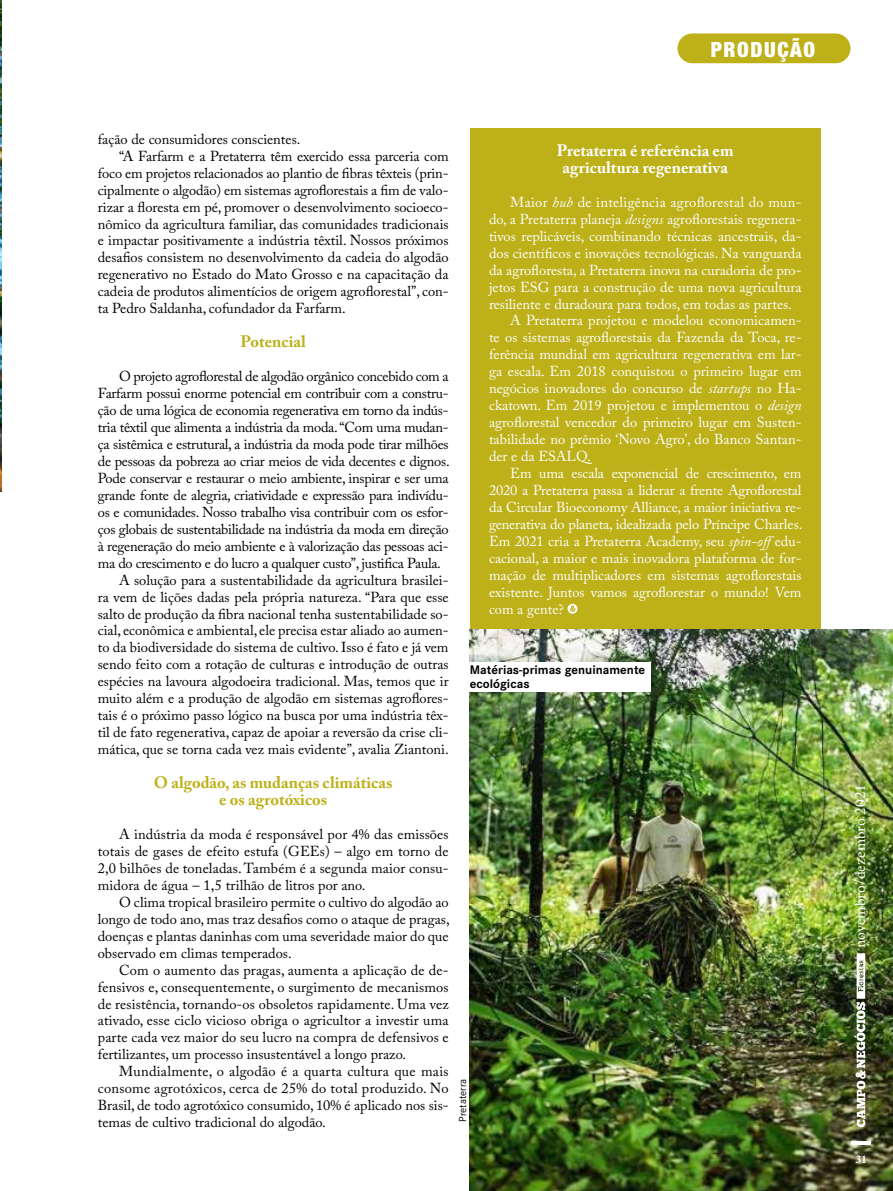
<style>
.page{position:relative;width:893px;height:1191px;background:#fff}
.page>*{position:absolute;margin:0;border:0;box-sizing:border-box;transform-origin:0 0}
.t1{font:900 condensed 21px "Helvetica Neue";letter-spacing:.075em;color:#fff}
.t2{font:700 16.5px/17px "Adobe Caslon Pro";color:#bdb019;text-align:center}
.t3{font:700 16.5px/17px "Adobe Caslon Pro";color:#fff;text-align:center}
.t4{font:15.75px "Crimson";color:#fff}
.t5{font:14.4px/17px "Adobe Caslon Pro";color:#000;text-align:justify}
.t6{font:14.4px "Adobe Caslon Pro";color:#fff}
.t7{font:14.4px "Adobe Caslon Pro";letter-spacing:-.02em;color:#000}
.t8{font:14.4px "Adobe Caslon Pro";letter-spacing:.02em;color:#fff}
.t9{font:700 12.9px/13.5px "Corporate S";color:#000}
.t10{font:700 12px "Crimson";color:#fff}
.t11{font:10.5px "Corporate S";color:#000}
.s1{font-style:italic}
</style>
<div class="page">
<div style="left:470px;top:128px;width:351px;height:518px;background:#bdb019"></div>
<img style="left:470px;top:630px;width:423px;height:561px">
<div style="left:466px;top:662px;width:185px;height:30px;background:#fff"></div>
<div style="left:677px;top:33px;width:173px;height:30px;background:#bdb019;border-radius:15px"></div>
<img style="left:0;top:0;width:1px;height:491px">
<svg style="left:567px;top:604px;width:10px;height:10px"></svg>
<img style="left:854px;top:953px;width:12px;height:174px">
<hr style="left:851px;top:1141px;width:20px;height:3px;background:#fff">
<h1 class="t1" style="left:711px;top:36px;width:106px">PRODUÇÃO</h1>
<p class="t5" style="left:98px;top:130px;width:204px">fação de consumidores conscientes.</p>
<p class="t5" style="left:119px;top:147px;width:331px">“A Farfarm e a Pretaterra têm exercido essa parceria com</p>
<p class="t5" style="left:98px;top:164px;width:352px">foco em projetos relacionados ao plantio de fibras têxteis (prin-</p>
<p class="t5" style="left:98px;top:181px;width:352px">cipalmente o algodão) em sistemas agroflorestais a fim de valo-</p>
<p class="t5" style="left:98px;top:198px;width:352px">rizar a floresta em pé, promover o desenvolvimento socioeco-</p>
<p class="t5" style="left:98px;top:215px;width:352px">nômico da agricultura familiar, das comunidades tradicionais</p>
<p class="t5" style="left:98px;top:232px;width:352px">e impactar positivamente a indústria têxtil. Nossos próximos</p>
<p class="t5" style="left:98px;top:249px;width:352px">desafios consistem no desenvolvimento da cadeia do algodão</p>
<p class="t5" style="left:98px;top:266px;width:352px">regenerativo no Estado do Mato Grosso e na capacitação da</p>
<p class="t5" style="left:98px;top:283px;width:352px">cadeia de produtos alimentícios de origem agroflorestal”, con-</p>
<p class="t5" style="left:98px;top:300px;width:250px">ta Pedro Saldanha, cofundador da Farfarm.</p>
<p class="t2" style="left:241px;top:333px;width:67px">Potencial</p>
<p class="t7" style="left:119px;top:368px;width:331px">O projeto agroflorestal de algodão orgânico concebido com a</p>
<p class="t7" style="left:98px;top:385px;width:352px">Farfarm possui enorme potencial em contribuir com a constru-</p>
<p class="t7" style="left:98px;top:401px;width:352px">ção de uma lógica de economia regenerativa em torno da indús-</p>
<p class="t7" style="left:98px;top:418px;width:352px">tria têxtil que alimenta a indústria da moda. “Com uma mudan-</p>
<p class="t7" style="left:98px;top:435px;width:352px">ça sistêmica e estrutural, a indústria da moda pode tirar milhões</p>
<p class="t7" style="left:98px;top:452px;width:353px">de pessoas da pobreza ao criar meios de vida decentes e dignos.</p>
<p class="t7" style="left:98px;top:469px;width:352px">Pode conservar e restaurar o meio ambiente, inspirar e ser uma</p>
<p class="t7" style="left:98px;top:486px;width:352px">grande fonte de alegria, criatividade e expressão para indivídu-</p>
<p class="t7" style="left:98px;top:503px;width:352px">os e comunidades. Nosso trabalho visa contribuir com os esfor-</p>
<p class="t7" style="left:98px;top:520px;width:352px">ços globais de sustentabilidade na indústria da moda em direção</p>
<p class="t7" style="left:98px;top:537px;width:352px">à regeneração do meio ambiente e à valorização das pessoas aci-</p>
<p class="t7" style="left:98px;top:554px;width:345px">ma do crescimento e do lucro a qualquer custo”, justifica Paula.</p>
<p class="t5" style="left:119px;top:571px;width:331px">A solução para a sustentabilidade da agricultura brasilei-</p>
<p class="t5" style="left:98px;top:588px;width:352px">ra vem de lições dadas pela própria natureza. “Para que esse</p>
<p class="t5" style="left:98px;top:605px;width:352px">salto de produção da fibra nacional tenha sustentabilidade so-</p>
<p class="t5" style="left:98px;top:622px;width:352px">cial, econômica e ambiental, ele precisa estar aliado ao aumen-</p>
<p class="t5" style="left:98px;top:639px;width:352px">to da biodiversidade do sistema de cultivo. Isso é fato e já vem</p>
<p class="t5" style="left:98px;top:656px;width:352px">sendo feito com a rotação de culturas e introdução de outras</p>
<p class="t5" style="left:98px;top:673px;width:352px">espécies na lavoura algodoeira tradicional. Mas, temos que ir</p>
<p class="t5" style="left:98px;top:690px;width:352px">muito além e a produção de algodão em sistemas agroflores-</p>
<p class="t5" style="left:98px;top:707px;width:352px">tais é o próximo passo lógico na busca por uma indústria têx-</p>
<p class="t5" style="left:98px;top:723px;width:352px">til de fato regenerativa, capaz de apoiar a reversão da crise cli-</p>
<p class="t5" style="left:98px;top:740px;width:352px">mática, que se torna cada vez mais evidente”, avalia Ziantoni.</p>
<p class="t2" style="left:154px;top:774px;width:240px">O algodão, as mudanças climáticas e os agrotóxicos</p>
<p class="t5" style="left:98px;top:825px;width:352px;text-indent:21px">A indústria da moda é responsável por 4% das emissões totais de gases de efeito estufa (GEEs) – algo em torno de 2,0 bilhões de toneladas. Também é a segunda maior consu&shy;midora de água – 1,5 trilhão de litros por ano.</p>
<p class="t5" style="left:98px;top:893px;width:353px;text-indent:21px">O clima tropical brasileiro permite o cultivo do algodão ao longo de todo ano, mas traz desafios como o ataque de pragas, doenças e plantas daninhas com uma severidade maior do que observado em climas temperados.</p>
<p class="t5" style="left:98px;top:961px;width:352px;text-indent:21px">Com o aumento das pragas, aumenta a aplicação de de&shy;fensivos e, consequentemente, o surgimento de mecanismos de resistência, tornando-os obsoletos rapidamente. Uma vez ativado, esse ciclo vicioso obriga o agricultor a investir uma parte cada vez maior do seu lucro na compra de defensivos e fertilizantes, um processo insustentável a longo prazo.</p>
<p class="t5" style="left:98px;top:1062px;width:352px;text-indent:21px">Mundialmente, o algodão é a quarta cultura que mais consome agrotóxicos, cerca de 25% do total produzido. No Brasil, de todo agrotóxico consumido, 10% é aplicado nos sis&shy;temas de cultivo tradicional do algodão.</p>
<p class="t3" style="left:557px;top:142px;width:178px">Pretaterra é referência em agricultura regenerativa</p>
<p class="t8" style="left:510px;top:193px;width:293px">Maior <span class="s1">hub</span> de inteligência agroflorestal do mun-</p>
<p class="t6" style="left:489px;top:210px;width:314px">do, a Pretaterra planeja <span class="s1">designs</span> agroflorestais regenera-</p>
<p class="t6" style="left:489px;top:227px;width:314px">tivos replicáveis, combinando técnicas ancestrais, da-</p>
<p class="t6" style="left:489px;top:244px;width:314px">dos científicos e inovações tecnológicas. Na vanguarda</p>
<p class="t6" style="left:489px;top:261px;width:314px">da agrofloresta, a Pretaterra inova na curadoria de pro-</p>
<p class="t6" style="left:489px;top:278px;width:314px">jetos ESG para a construção de uma nova agricultura</p>
<p class="t6" style="left:489px;top:295px;width:304px">resiliente e duradoura para todos, em todas as partes.</p>
<p class="t6" style="left:510px;top:312px;width:293px">A Pretaterra projetou e modelou economicamen-</p>
<p class="t6" style="left:489px;top:329px;width:314px">te os sistemas agroflorestais da Fazenda da Toca, re-</p>
<p class="t6" style="left:489px;top:346px;width:314px">ferência mundial em agricultura regenerativa em lar-</p>
<p class="t6" style="left:489px;top:363px;width:314px">ga escala. Em 2018 conquistou o primeiro lugar em</p>
<p class="t6" style="left:489px;top:380px;width:314px">negócios inovadores do concurso de <span class="s1">startups</span> no Ha-</p>
<p class="t6" style="left:489px;top:397px;width:314px">ckatown. Em 2019 projetou e implementou o <span class="s1">design</span></p>
<p class="t6" style="left:489px;top:414px;width:314px">agroflorestal vencedor do primeiro lugar em Susten-</p>
<p class="t6" style="left:489px;top:431px;width:314px">tabilidade no prêmio ‘Novo Agro’, do Banco Santan-</p>
<p class="t6" style="left:489px;top:448px;width:104px">der e da ESALQ.</p>
<p class="t6" style="left:510px;top:465px;width:293px">Em uma escala exponencial de crescimento, em</p>
<p class="t6" style="left:489px;top:481px;width:314px">2020 a Pretaterra passa a liderar a frente Agroflorestal</p>
<p class="t6" style="left:489px;top:498px;width:314px">da Circular Bioeconomy Alliance, a maior iniciativa re-</p>
<p class="t6" style="left:489px;top:515px;width:315px">generativa do planeta, idealizada pelo Príncipe Charles.</p>
<p class="t6" style="left:489px;top:532px;width:314px">Em 2021 cria a Pretaterra Academy, seu <span class="s1">spin-off</span>edu-</p>
<p class="t6" style="left:489px;top:549px;width:314px">cacional, a maior e mais inovadora plataforma de for-</p>
<p class="t6" style="left:489px;top:566px;width:314px">mação de multiplicadores em sistemas agroflorestais</p>
<p class="t6" style="left:489px;top:583px;width:314px">existente. Juntos vamos agroflorestar o mundo! Vem</p>
<p class="t6" style="left:489px;top:600px;width:76px">com a gente?</p>
<p class="t9" style="left:470px;top:663px;width:177px">Matérias-primas genuinamente ecológicas</p>
<p class="t11" style="left:457px;top:1121px;width:44px;rotate:-90deg">Pretaterra</p>
<p class="t4" style="left:847px;top:948px;width:166px;rotate:-90deg">novembro/dezembro 2021</p>
<p class="t10" style="left:855px;top:1150px;width:13px">31</p>
</div>
